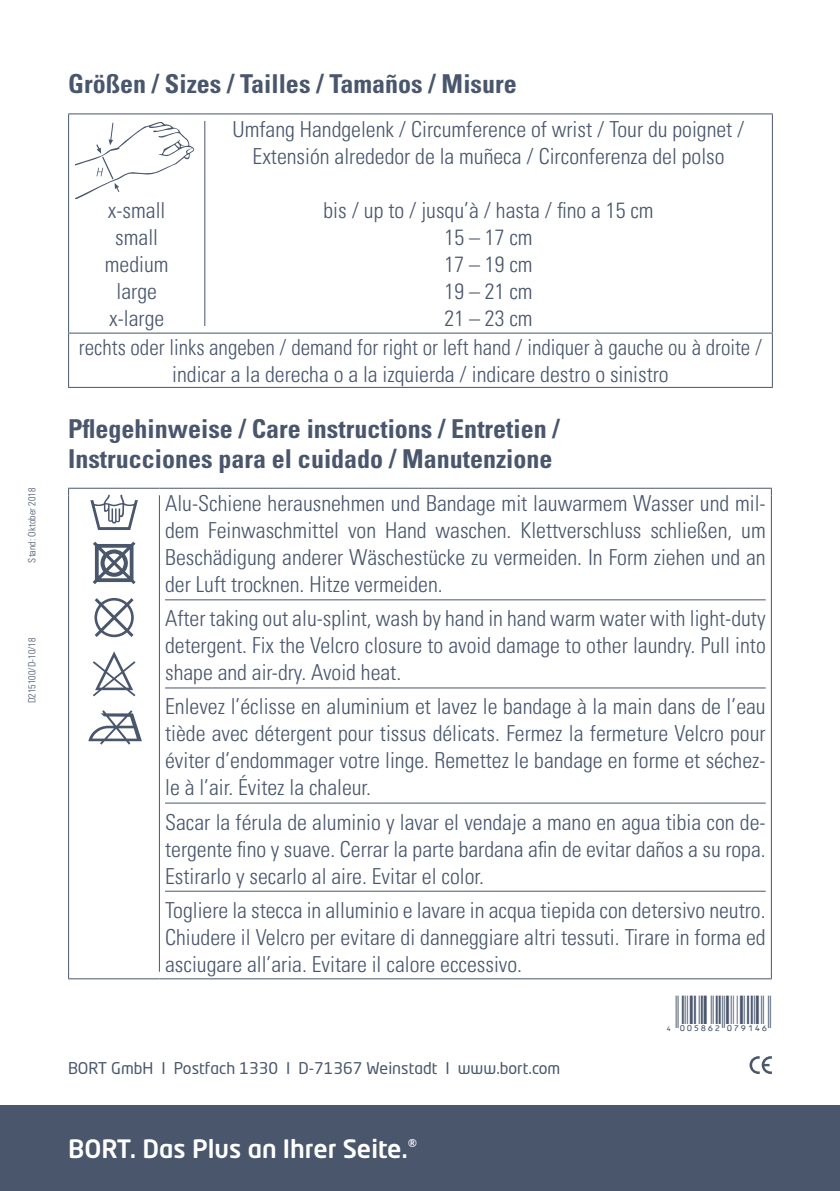
<style>
.page{position:relative;width:840px;height:1191px;background:#fff}
.page>*{position:absolute;margin:0;border:0;box-sizing:border-box;transform-origin:0 0}
.t1{font:700 condensed 26px/30px "Univers LT Pro";color:#49566c}
.t2{font:500 25px "Neo Tech Pro";color:#fff}
.t3{font:300 condensed 22px/27px "Univers LT Pro";color:#49566c;text-align:justify}
.t4{font:300 condensed 22px "Univers LT Pro";color:#49566c;scale:.96 1}
.t5{font:16px "Neo Tech Std";color:#49566c}
.t6{font:16px "ID Automation UPCEANXS";letter-spacing:.02em;color:#49566c}
.t7{font:300 condensed 10px "Univers LT Pro";letter-spacing:.005em;color:#49566c}
</style>
<div class="page">
<svg style="left:749px;top:1056px;width:22px;height:18px"></svg>
<svg style="left:69px;top:114px;width:702px;height:212px"></svg>
<hr style="left:771px;top:333px;width:1px;height:54px;background:#49566c">
<hr style="left:68px;top:113px;width:137px;height:1px;background:#49566c">
<hr style="left:205px;top:113px;width:567px;height:1px;background:#49566c">
<hr style="left:68px;top:121px;width:1px;height:205px;background:#49566c">
<hr style="left:204px;top:121px;width:1px;height:205px;background:#49566c">
<hr style="left:771px;top:121px;width:1px;height:205px;background:#49566c">
<hr style="left:68px;top:333px;width:1px;height:54px;background:#49566c">
<hr style="left:68px;top:332px;width:137px;height:1px;background:#49566c">
<hr style="left:205px;top:332px;width:567px;height:1px;background:#49566c">
<hr style="left:68px;top:387px;width:137px;height:1px;background:#49566c">
<hr style="left:205px;top:387px;width:567px;height:1px;background:#49566c">
<svg style="left:75px;top:122px;width:119px;height:76px"></svg>
<svg style="left:69px;top:489px;width:697px;height:482px"></svg>
<hr style="left:68px;top:488px;width:91px;height:1px;background:#49566c">
<hr style="left:159px;top:488px;width:612px;height:1px;background:#49566c">
<hr style="left:68px;top:495px;width:1px;height:476px;background:#49566c">
<hr style="left:159px;top:495px;width:1px;height:476px;background:#49566c">
<hr style="left:770px;top:495px;width:1px;height:476px;background:#49566c">
<hr style="left:68px;top:978px;width:91px;height:1px;background:#49566c">
<hr style="left:159px;top:978px;width:612px;height:1px;background:#49566c">
<hr style="left:165px;top:599px;width:600px;height:1px;background:#49566c">
<hr style="left:165px;top:687px;width:600px;height:1px;background:#49566c">
<hr style="left:165px;top:802px;width:600px;height:1px;background:#49566c">
<hr style="left:165px;top:890px;width:600px;height:1px;background:#49566c">
<div style="left:0;top:1106px;width:839px;height:85px;background:#49566c"></div>
<svg style="left:93px;top:541px;width:42px;height:43px"></svg>
<svg style="left:88px;top:710px;width:54px;height:34px"></svg>
<svg style="left:94px;top:598px;width:40px;height:39px"></svg>
<svg style="left:90px;top:495px;width:48px;height:35px"></svg>
<svg style="left:93px;top:651px;width:42px;height:45px"></svg>
<p class="t7" style="left:25px;top:562px;width:76px;rotate:-90deg">Stand: Oktober 2018</p>
<p class="t7" style="left:25px;top:703px;width:67px;rotate:-90deg">D215100/D-10/18</p>
<p class="t1" style="left:68px;top:68px;width:450px">Größen / Sizes / Tailles / Tamaños / Misure</p>
<p class="t3" style="left:232px;top:114px;width:513px;text-align:center">Umfang Handgelenk / Circumference of wrist / Tour du poignet /<br>Extensión alrededor de la muñeca / Circonferenza del polso</p>
<p class="t3" style="left:323px;top:195px;width:331px">bis / up to / jusqu’à / hasta / fino a 15 cm</p>
<p class="t3" style="left:444px;top:222px;width:89px">15 – 17 cm</p>
<p class="t3" style="left:444px;top:249px;width:89px">17 – 19 cm</p>
<p class="t3" style="left:444px;top:276px;width:89px">19 – 21 cm</p>
<p class="t3" style="left:444px;top:303px;width:89px">21 – 23 cm</p>
<p class="t4" style="left:79px;top:332px;width:712px">rechts oder links angeben / demand for right or left hand / indiquer à gauche ou à droite /</p>
<p class="t3" style="left:172px;top:359px;width:497px">indicar a la derecha o a la izquierda / indicare destro o sinistro</p>
<p class="t3" style="left:105px;top:195px;width:65px;text-align:center">x-small small medium large x-large</p>
<p class="t1" style="left:68px;top:414px;width:493px">Pflegehinweise / Care instructions / Entretien /<br>Instrucciones para el cuidado / Manutenzione</p>
<p class="t3" style="left:165px;top:489px;width:602px">Alu-Schiene herausnehmen und Bandage mit lauwarmem Wasser und mil&shy;dem Feinwaschmittel von Hand waschen. Klettverschluss schließen, um Beschädigung anderer Wäschestücke zu vermeiden. In Form ziehen und an der Luft trocknen. Hitze vermeiden.</p>
<p class="t3" style="left:165px;top:604px;width:602px">After taking out alu-splint, wash by hand in hand warm water with light-duty detergent. Fix the Velcro closure to avoid damage to other laundry. Pull into shape and air-dry. Avoid heat.</p>
<p class="t3" style="left:165px;top:692px;width:601px">Enlevez l’éclisse en aluminium et lavez le bandage à la main dans de l’eau tiède avec détergent pour tissus délicats. Fermez la fermeture Velcro pour éviter d’endommager votre linge. Remettez le bandage en forme et séchez&shy;le à l’air. Évitez la chaleur.</p>
<p class="t3" style="left:165px;top:807px;width:601px">Sacar la férula de aluminio y lavar el vendaje a mano en agua tibia con de&shy;tergente fino y suave. Cerrar la parte bardana afin de evitar daños a su ropa.<br>Estirarlo y secarlo al aire. Evitar el color.</p>
<p class="t3" style="left:165px;top:895px;width:601px">Togliere la stecca in alluminio e lavare in acqua tiepida con detersivo neutro.<br>Chiudere il Velcro per evitare di danneggiare altri tessuti. Tirare in forma ed asciugare all’aria. Evitare il calore eccessivo.</p>
<p class="t5" style="left:68px;top:1058px;width:493px">BORT GmbH I Postfach 1330 I D-71367 Weinstadt I www.bort.com</p>
<p class="t2" style="left:68px;top:1133px;width:350px">BORT. Das Plus an Ihrer Seite.<sup>®</sup></p>
<p class="t6" style="left:662px;top:1009px;width:110px">Y(0A58GC*KRTLOQ(</p>
</div>
